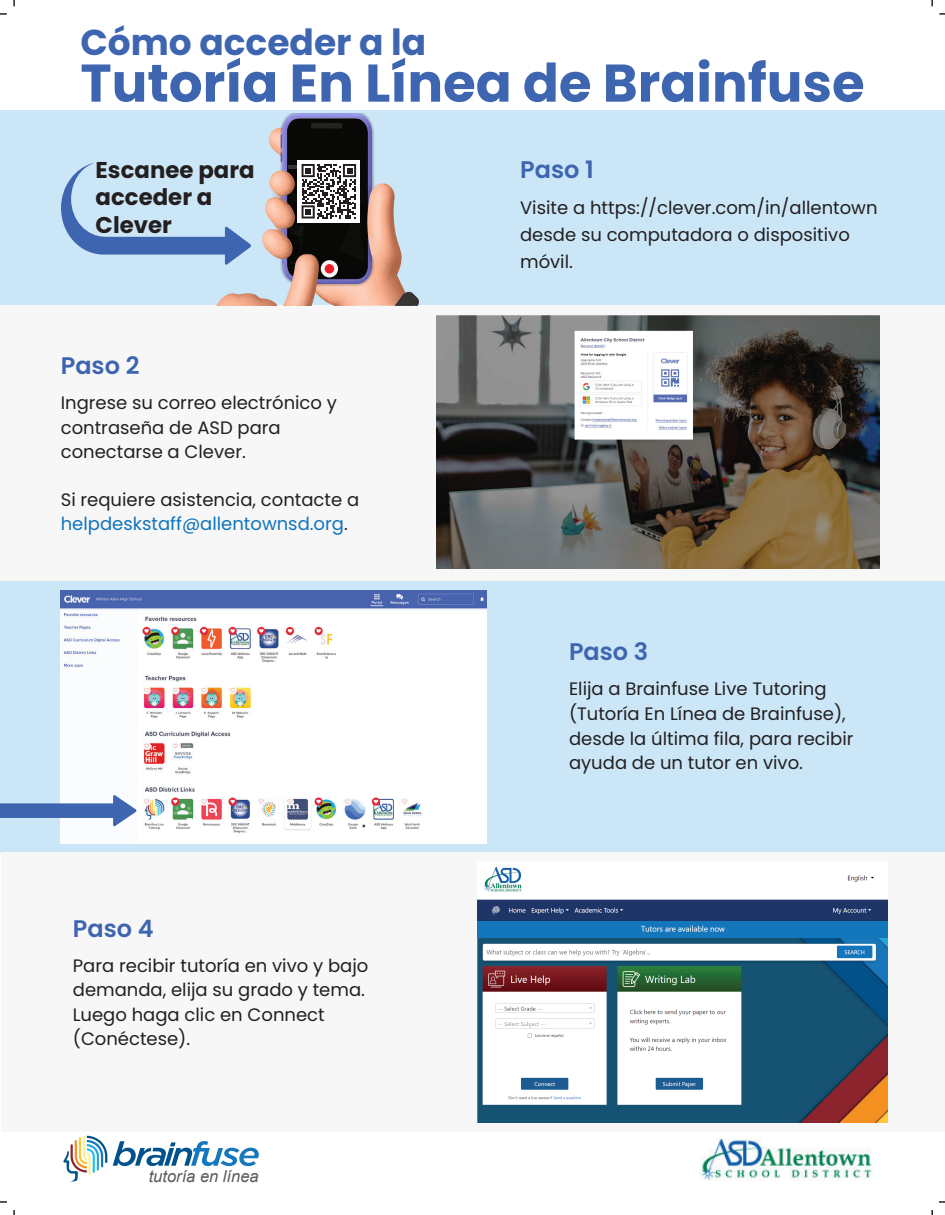
<style>
.page{position:relative;width:945px;height:1215px;background:#fff}
.page>*{position:absolute;margin:0;border:0;box-sizing:border-box;transform-origin:0 0}
.t1{font:700 52.95px "Poppins";color:#3e65b0}
.t2{font:700 36px "Poppins";color:#3e65b0}
.t3{font:600 24px "Poppins";color:#3e65b0}
.t4{font:700 22.8px/27.5px "Poppins";color:#231f20}
.t5{font:18px/24.2px "Poppins";color:#231f20}
.t6{font:italic 16.5px "Arial";color:#5a595c}
.s1{color:#1074bc}
</style>
<div class="page">
<svg style="left:0;top:1201px;width:7px;height:2px"></svg>
<svg style="left:939px;top:1201px;width:6px;height:2px"></svg>
<svg style="left:939px;top:13px;width:6px;height:2px"></svg>
<svg style="left:931px;top:0;width:2px;height:6px"></svg>
<svg style="left:0;top:13px;width:7px;height:2px"></svg>
<svg style="left:13px;top:0;width:2px;height:6px"></svg>
<div style="left:1px;top:293px;width:944px;height:356px;background:#f7f7f8"></div>
<svg style="left:63px;top:1136px;width:44px;height:46px"></svg>
<svg style="left:113px;top:1141px;width:146px;height:25px"></svg>
<div style="left:1px;top:110px;width:944px;height:195px;background:#cbe6f7"></div>
<svg style="left:61px;top:113px;width:358px;height:193px"></svg>
<div style="left:0;top:581px;width:945px;height:272px;background:#cbe6f7"></div>
<img style="left:60px;top:590px;width:427px;height:254px">
<div style="left:2px;top:852px;width:943px;height:280px;background:#f7f7f8"></div>
<img style="left:478px;top:938px;width:409px;height:184px">
<img style="left:478px;top:866px;width:409px;height:72px">
<svg style="left:0;top:795px;width:137px;height:32px"></svg>
<img style="left:699px;top:1139px;width:173px;height:42px">
<img style="left:436px;top:315px;width:443px;height:254px">
<h2 class="t2" style="left:80px;top:22px;width:348px">Cómo acceder a la</h2>
<h1 class="t1" style="left:80px;top:52px;width:786px">Tutoría En Línea de Brainfuse</h1>
<p class="t4" style="left:96px;top:156px;width:161px">Escanee para acceder a<br>Clever</p>
<h3 class="t3" style="left:520px;top:156px;width:75px">Paso 1</h3>
<p class="t5" style="left:520px;top:194px;width:359px;line-height:27px">Visite a https://clever.com/in/allentown desde su computadora o dispositivo móvil.</p>
<h3 class="t3" style="left:61px;top:352px;width:80px">Paso 2</h3>
<p class="t5" style="left:61px;top:391px;width:278px">Ingrese su correo electrónico y contraseña de ASD para conectarse a Clever.</p>
<p class="t5" style="left:61px;top:488px;width:300px">Si requiere asistencia, contacte a <span class="s1">helpdeskstaff@allentownsd.org</span>.</p>
<h3 class="t3" style="left:73px;top:914px;width:82px">Paso 4</h3>
<p class="t5" style="left:73px;top:954px;width:297px">Para recibir tutoría en vivo y bajo demanda, elija su grado y tema.<br>Luego haga clic en Connect (Conéctese).</p>
<p class="t6" style="left:149px;top:1165px;width:112px">tutoría en línea</p>
<h3 class="t3" style="left:569px;top:638px;width:81px">Paso 3</h3>
<p class="t5" style="left:569px;top:677px;width:286px;line-height:24.6px">Elija a Brainfuse Live Tutoring (Tutoría En Línea de Brainfuse), desde la última fila, para recibir ayuda de un tutor en vivo.</p>
</div>
